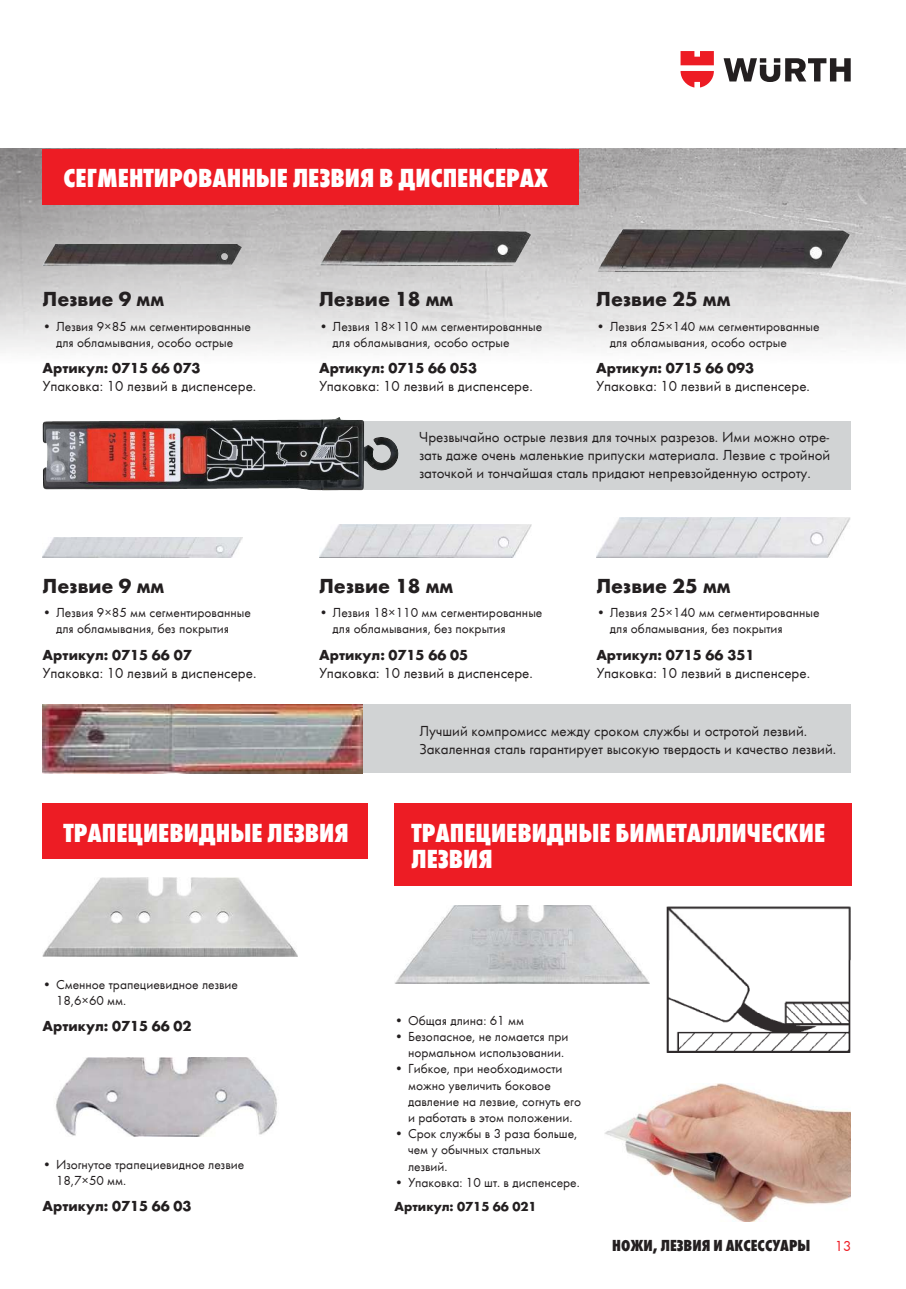
<style>
.page{position:relative;width:906px;height:1289px;background:#fff}
.page>*{position:absolute;margin:0;border:0;box-sizing:border-box;transform-origin:0 0}
.t1{font:27px/26.4px "Wuerth Extra Bold Cond Caps";color:#fff}
.t2{font:700 21px "Wuerth";color:#231f20}
.t3{font:16.5px "Wuerth Extra Bold Cond Caps";color:#231f20}
.t4{font:15px/18px "Wuerth";color:#231f20;text-align:justify}
.t5{font:700 15px "Wuerth";color:#231f20}
.t6{font:15px "Wuerth";color:#ed1c24}
.t7{font:13.5px/16.2px "Wuerth";color:#231f20}
.t8{font:700 13.5px "Wuerth";color:#231f20}
</style>
<div class="page">
<img style="left:605px;top:1083px;width:245px;height:138px">
<img style="left:1px;top:149px;width:905px;height:204px">
<div style="left:43px;top:149px;width:536px;height:55px;background:#ed1c24"></div>
<div style="left:43px;top:803px;width:325px;height:55px;background:#ed1c24"></div>
<div style="left:394px;top:803px;width:457px;height:82px;background:#ed1c24"></div>
<img style="left:43px;top:244px;width:199px;height:21px">
<img style="left:319px;top:230px;width:212px;height:35px">
<img style="left:596px;top:229px;width:254px;height:42px">
<div style="left:357px;top:421px;width:493px;height:69px;background:#d1d3d4"></div>
<img style="left:43px;top:418px;width:356px;height:73px">
<img style="left:319px;top:524px;width:212px;height:33px">
<img style="left:596px;top:517px;width:254px;height:40px">
<img style="left:43px;top:537px;width:199px;height:20px">
<div style="left:362px;top:704px;width:488px;height:69px;background:#d1d3d4"></div>
<img style="left:43px;top:704px;width:319px;height:69px">
<img style="left:43px;top:877px;width:255px;height:79px">
<img style="left:395px;top:905px;width:254px;height:78px">
<img style="left:56px;top:1057px;width:221px;height:79px">
<img style="left:666px;top:906px;width:184px;height:146px">
<svg style="left:723px;top:58px;width:127px;height:24px"></svg>
<svg style="left:680px;top:51px;width:34px;height:36px"></svg>
<h1 class="t1" style="left:64px;top:163px;width:486px">Сегментированные лезвия в диспенсерах</h1>
<h2 class="t2" style="left:43px;top:283px;width:123px">Лезвие 9 мм</h2>
<p class="t7" style="left:43px;top:317px;width:210px;text-align:center">• Лезвия 9×85 мм сегментированные для обламывания, особо острые</p>
<p class="t5" style="left:43px;top:357px;width:159px">Артикул: 0715 66 073</p>
<p class="t4" style="left:43px;top:377px;width:215px">Упаковка: 10 лезвий в диспенсере.</p>
<h2 class="t2" style="left:43px;top:570px;width:123px">Лезвие 9 мм</h2>
<p class="t7" style="left:56px;top:604px;width:196px;text-indent:-14px">• Лезвия 9×85 мм сегментированные для обламывания, без покрытия</p>
<p class="t5" style="left:43px;top:644px;width:150px">Артикул: 0715 66 07</p>
<p class="t4" style="left:43px;top:663px;width:215px">Упаковка: 10 лезвий в диспенсере.</p>
<h2 class="t2" style="left:596px;top:283px;width:136px">Лезвие 25 мм</h2>
<p class="t7" style="left:610px;top:317px;width:211px;text-indent:-14px">• Лезвия 25×140 мм сегментированные для обламывания, особо острые</p>
<p class="t5" style="left:596px;top:357px;width:159px">Артикул: 0715 66 093</p>
<p class="t4" style="left:596px;top:377px;width:215px">Упаковка: 10 лезвий в диспенсере.</p>
<p class="t4" style="left:419px;top:427px;width:412px">Чрезвычайно острые лезвия для точных разрезов. Ими можно отре&shy;зать даже очень маленькие припуски материала. Лезвие с тройной заточкой и тончайшая сталь придают непревзойденную остроту.</p>
<h2 class="t2" style="left:319px;top:283px;width:136px">Лезвие 18 мм</h2>
<p class="t7" style="left:332px;top:317px;width:211px;text-indent:-14px">• Лезвия 18×110 мм сегментированные для обламывания, особо острые</p>
<p class="t5" style="left:319px;top:357px;width:159px">Артикул: 0715 66 053</p>
<p class="t4" style="left:319px;top:377px;width:215px">Упаковка: 10 лезвий в диспенсере.</p>
<h2 class="t2" style="left:319px;top:570px;width:136px">Лезвие 18 мм</h2>
<p class="t7" style="left:333px;top:604px;width:211px;text-indent:-14px">• Лезвия 18×110 мм сегментированные для обламывания, без покрытия</p>
<p class="t5" style="left:319px;top:644px;width:150px">Артикул: 0715 66 05</p>
<p class="t4" style="left:319px;top:663px;width:215px">Упаковка: 10 лезвий в диспенсере.</p>
<h2 class="t2" style="left:596px;top:570px;width:136px">Лезвие 25 мм</h2>
<p class="t7" style="left:610px;top:604px;width:211px;text-indent:-14px">• Лезвия 25×140 мм сегментированные для обламывания, без покрытия</p>
<p class="t5" style="left:596px;top:644px;width:159px">Артикул: 0715 66 351</p>
<p class="t4" style="left:596px;top:663px;width:215px">Упаковка: 10 лезвий в диспенсере.</p>
<p class="t4" style="left:419px;top:721px;width:418px">Лучший компромисс между сроком службы и остротой лезвий.<br>Закаленная сталь гарантирует высокую твердость и качество лезвий.</p>
<h1 class="t1" style="left:64px;top:817px;width:287px">Трапециевидные лезвия</h1>
<h1 class="t1" style="left:411px;top:817px;width:415px">Трапециевидные биметаллические лезвия</h1>
<p class="t7" style="left:56px;top:975px;width:183px;text-indent:-14px">• Сменное трапециевидное лезвие<br>18,6×60 мм.</p>
<p class="t5" style="left:43px;top:1015px;width:150px">Артикул: 0715 66 02</p>
<p class="t7" style="left:56px;top:1155px;width:190px;text-indent:-14px">• Изогнутое трапециевидное лезвие<br>18,7×50 мм.</p>
<p class="t5" style="left:43px;top:1195px;width:150px">Артикул: 0715 66 03</p>
<p class="t7" style="left:394px;top:1011px;width:131px">• Общая длина: 61 мм</p>
<p class="t7" style="left:408px;top:1027px;width:162px;text-indent:-14px">• Безопасное, не ломается при нормальном использовании.</p>
<p class="t7" style="left:408px;top:1059px;width:174px;text-indent:-14px">• Гибкое, при необходимости можно увеличить боковое давление на лезвие, согнуть его и работать в этом положении.</p>
<p class="t7" style="left:408px;top:1124px;width:171px;text-indent:-14px">• Срок службы в 3 раза больше, чем у обычных стальных лезвий.</p>
<p class="t7" style="left:394px;top:1173px;width:187px">• Упаковка: 10 шт. в диспенсере.</p>
<p class="t8" style="left:394px;top:1196px;width:144px">Артикул: 0715 66 021</p>
<p class="t3" style="left:612px;top:1233px;width:200px">Ножи, лезвия и аксессуары</p>
<p class="t6" style="left:835px;top:1235px;width:18px">13</p>
</div>
